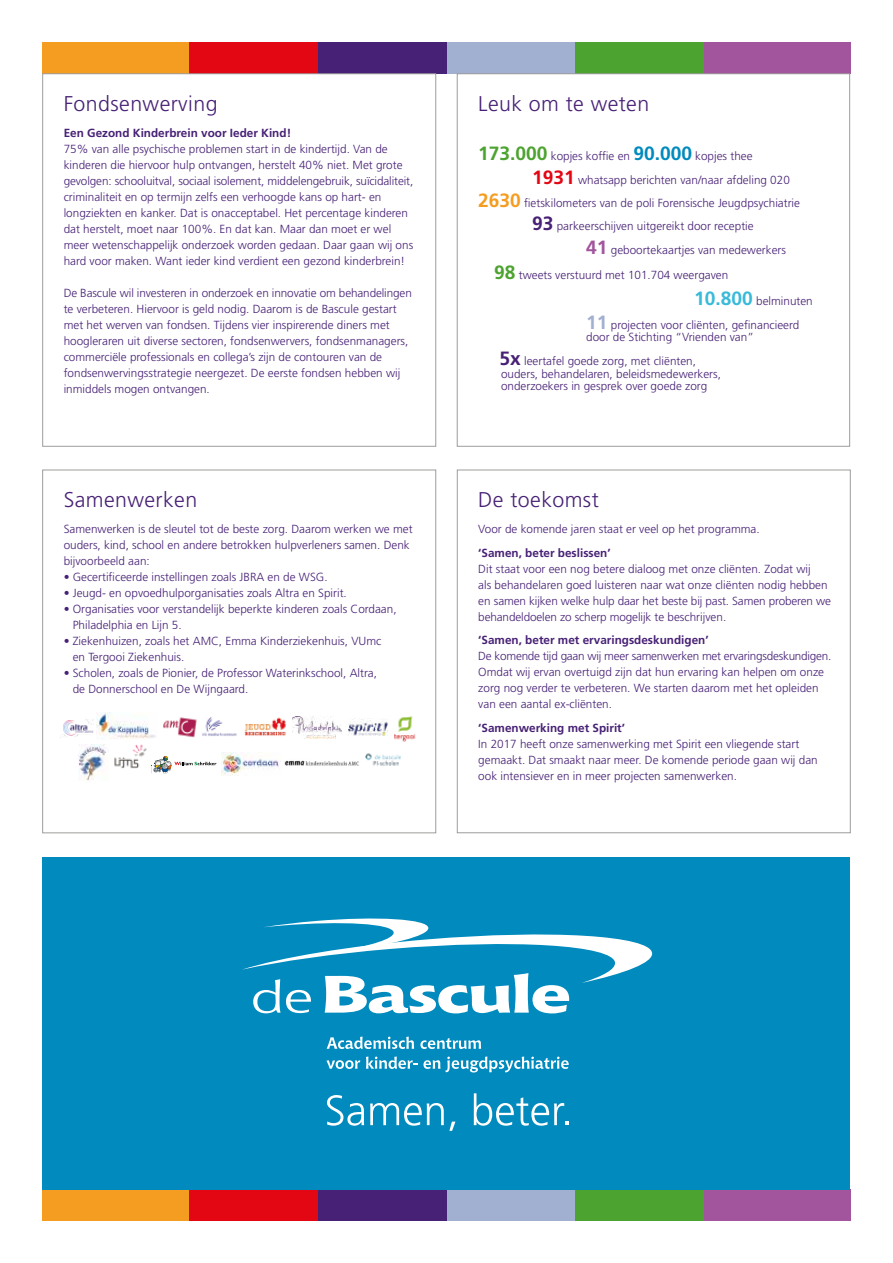
<style>
.page{position:relative;width:893px;height:1263px;background:#fff}
.page>*{position:absolute;margin:0;border:0;box-sizing:border-box;transform-origin:0 0}
.t1{font:300 21.3px "Frutiger LT Std";letter-spacing:.02em;color:#472175}
.t2{font:300 11.7px/16px "Frutiger LT Std";color:#472175}
.t3{font:700 11.7px "Frutiger LT Std";color:#472175}
.s1{font-weight:700;font-size:19.2px;color:#4da32f}
.s2{font-weight:700;font-size:19.2px;color:#008abd}
.s3{font-weight:700;font-size:19.2px;color:#e30613}
.s4{font-weight:700;font-size:19.2px;color:#f59d21}
.s5{font-weight:700;font-size:19.2px}
.s6{font-weight:700;font-size:19.2px;color:#a2559d}
.s7{font-weight:700;font-size:19.2px;color:#3abad9}
.s8{font-weight:700;font-size:19.2px;color:#a1b0d1}
</style>
<div class="page">
<div style="left:575px;top:43px;width:129px;height:31px;background:#4da32f"></div>
<div style="left:704px;top:43px;width:146px;height:31px;background:#a2559d"></div>
<div style="left:446px;top:43px;width:129px;height:31px;background:#a1b0d1"></div>
<div style="left:318px;top:43px;width:128px;height:31px;background:#472175"></div>
<div style="left:189px;top:43px;width:129px;height:31px;background:#e30613"></div>
<div style="left:43px;top:43px;width:146px;height:31px;background:#f59d21"></div>
<div style="left:575px;top:1189px;width:129px;height:31px;background:#4da32f"></div>
<div style="left:704px;top:1189px;width:146px;height:31px;background:#a2559d"></div>
<div style="left:446px;top:1189px;width:129px;height:31px;background:#a1b0d1"></div>
<div style="left:318px;top:1189px;width:128px;height:31px;background:#472175"></div>
<div style="left:189px;top:1189px;width:129px;height:31px;background:#e30613"></div>
<div style="left:43px;top:1189px;width:146px;height:31px;background:#f59d21"></div>
<div style="left:42px;top:74px;width:394px;height:372px;border:1px solid #9d9d9c"></div>
<div style="left:457px;top:74px;width:393px;height:372px;border:1px solid #9d9d9c"></div>
<img style="left:63px;top:719px;width:31px;height:18px">
<img style="left:114px;top:744px;width:33px;height:25px">
<img style="left:97px;top:713px;width:59px;height:26px">
<img style="left:79px;top:744px;width:30px;height:37px">
<img style="left:163px;top:717px;width:34px;height:21px">
<img style="left:202px;top:717px;width:35px;height:19px">
<img style="left:244px;top:717px;width:42px;height:19px">
<svg style="left:151px;top:756px;width:65px;height:18px"></svg>
<img style="left:221px;top:752px;width:59px;height:23px">
<img style="left:292px;top:716px;width:50px;height:22px">
<img style="left:348px;top:719px;width:39px;height:17px">
<img style="left:394px;top:716px;width:22px;height:26px">
<img style="left:365px;top:753px;width:36px;height:13px">
<img style="left:285px;top:760px;width:74px;height:6px">
<div style="left:42px;top:470px;width:394px;height:363px;border:1px solid #9d9d9c"></div>
<div style="left:457px;top:470px;width:393px;height:363px;border:1px solid #9d9d9c"></div>
<div style="left:43px;top:857px;width:807px;height:332px;background:#008abd"></div>
<svg style="left:242px;top:918px;width:411px;height:95px"></svg>
<svg style="left:327px;top:1036px;width:87px;height:13px"></svg>
<svg style="left:420px;top:1038px;width:61px;height:11px"></svg>
<svg style="left:326px;top:1060px;width:34px;height:9px"></svg>
<svg style="left:366px;top:1056px;width:51px;height:13px"></svg>
<svg style="left:423px;top:1056px;width:146px;height:16px"></svg>
<svg style="left:327px;top:1095px;width:37px;height:31px"></svg>
<svg style="left:370px;top:1103px;width:85px;height:28px"></svg>
<svg style="left:474px;top:1093px;width:95px;height:33px"></svg>
<h1 class="t1" style="left:64px;top:91px;width:155px">Fondsenwerving</h1>
<p class="t3" style="left:64px;top:126px;width:229px">Een Gezond Kinderbrein voor Ieder Kind!</p>
<p class="t2" style="left:64px;top:141px;width:351px">75% van alle psychische problemen start in de kindertijd. Van de kinderen die hiervoor hulp ontvangen, herstelt 40% niet. Met grote gevolgen: schooluitval, sociaal isolement, middelengebruik, suïcidaliteit, criminaliteit en op termijn zelfs een verhoogde kans op hart- en longziekten en kanker. Dat is onacceptabel. Het percentage kinderen dat herstelt, moet naar 100%. En dat kan. Maar dan moet er wel meer wetenschappelijk onderzoek worden gedaan. Daar gaan wij ons hard voor maken. Want ieder kind verdient een gezond kinderbrein!</p>
<p class="t2" style="left:64px;top:285px;width:350px">De Bascule wil investeren in onderzoek en innovatie om behandelingen te verbeteren. Hiervoor is geld nodig. Daarom is de Bascule gestart met het werven van fondsen. Tijdens vier inspirerende diners met hoogleraren uit diverse sectoren, fondsenwervers, fondsenmanagers, commerciële professionals en collega’s zijn de contouren van de fondsenwervingsstrategie neergezet. De eerste fondsen hebben wij inmiddels mogen ontvangen.</p>
<h1 class="t1" style="left:64px;top:488px;width:135px">Samenwerken</h1>
<p class="t2" style="left:64px;top:521px;width:350px">Samenwerken is de sleutel tot de beste zorg. Daarom werken we met ouders, kind, school en andere betrokken hulpverleners samen. Denk bijvoorbeeld aan:</p>
<p class="t2" style="left:64px;top:569px;width:265px">• Gecertificeerde instellingen zoals JBRA en de WSG.</p>
<p class="t2" style="left:64px;top:585px;width:285px">• Jeugd- en opvoedhulporganisaties zoals Altra en Spirit.</p>
<p class="t2" style="left:73px;top:601px;width:325px;text-indent:-9px">• Organisaties voor verstandelijk beperkte kinderen zoals Cordaan,<br>Philadelphia en Lijn 5.</p>
<p class="t2" style="left:73px;top:633px;width:310px;text-indent:-9px">• Ziekenhuizen, zoals het AMC, Emma Kinderziekenhuis, VUmc en Tergooi Ziekenhuis.</p>
<p class="t2" style="left:73px;top:665px;width:306px;text-indent:-9px">• Scholen, zoals de Pionier, de Professor Waterinkschool, Altra, de Donnerschool en De Wijngaard.</p>
<h1 class="t1" style="left:478px;top:91px;width:173px">Leuk om te weten</h1>
<p class="t2" style="left:478px;top:148px;width:276px"><span class="s1">173.000</span> kopjes koffie en <span class="s2">90.000</span> kopjes thee</p>
<p class="t2" style="left:532px;top:172px;width:259px"><span class="s3">1931</span> whatsapp berichten van/naar afdeling 020</p>
<p class="t2" style="left:478px;top:195px;width:323px"><span class="s4">2630</span> fietskilometers van de poli Forensische Jeugdpsychiatrie</p>
<p class="t2" style="left:532px;top:219px;width:223px"><span class="s5">93</span> parkeerschijven uitgereikt door receptie</p>
<p class="t2" style="left:586px;top:242px;width:201px"><span class="s6">41</span> geboortekaartjes van medewerkers</p>
<p class="t2" style="left:694px;top:263px;width:120px;line-height:25.7px;text-indent:-200px"><span class="s1">98</span> tweets verstuurd met 101.704 weergaven<br><span class="s7">10.800</span> belminuten</p>
<p class="t2" style="left:586px;top:318px;width:215px;line-height:12.8px"><span class="s8">11</span> projecten voor cliënten, gefinancieerd door de Stichting “Vrienden van”</p>
<p class="t2" style="left:499px;top:354px;width:223px;line-height:12.8px"><span class="s5">5x</span> leertafel goede zorg, met cliënten, ouders, behandelaren, beleidsmedewerkers, onderzoekers in gesprek over goede zorg</p>
<h1 class="t1" style="left:478px;top:488px;width:122px">De toekomst</h1>
<p class="t2" style="left:478px;top:521px;width:283px">Voor de komende jaren staat er veel op het programma.</p>
<p class="t3" style="left:478px;top:546px;width:134px">‘Samen, beter beslissen’</p>
<p class="t2" style="left:478px;top:561px;width:354px">Dit staat voor een nog betere dialoog met onze cliënten. Zodat wij<br>als behandelaren goed luisteren naar wat onze cliënten nodig hebben en samen kijken welke hulp daar het beste bij past. Samen proberen we behandeldoelen zo scherp mogelijk te beschrijven.</p>
<p class="t3" style="left:478px;top:633px;width:232px">‘Samen, beter met ervaringsdeskundigen’</p>
<p class="t2" style="left:478px;top:648px;width:355px">De komende tijd gaan wij meer samenwerken met ervaringsdeskundigen.<br>Omdat wij ervan overtuigd zijn dat hun ervaring kan helpen om onze zorg nog verder te verbeteren. We starten daarom met het opleiden van een aantal ex-cliënten.</p>
<p class="t3" style="left:478px;top:721px;width:148px">‘Samenwerking met Spirit’</p>
<p class="t2" style="left:478px;top:736px;width:341px">In 2017 heeft onze samenwerking met Spirit een vliegende start gemaakt. Dat smaakt naar meer. De komende periode gaan wij dan ook intensiever en in meer projecten samenwerken.</p>
</div>
